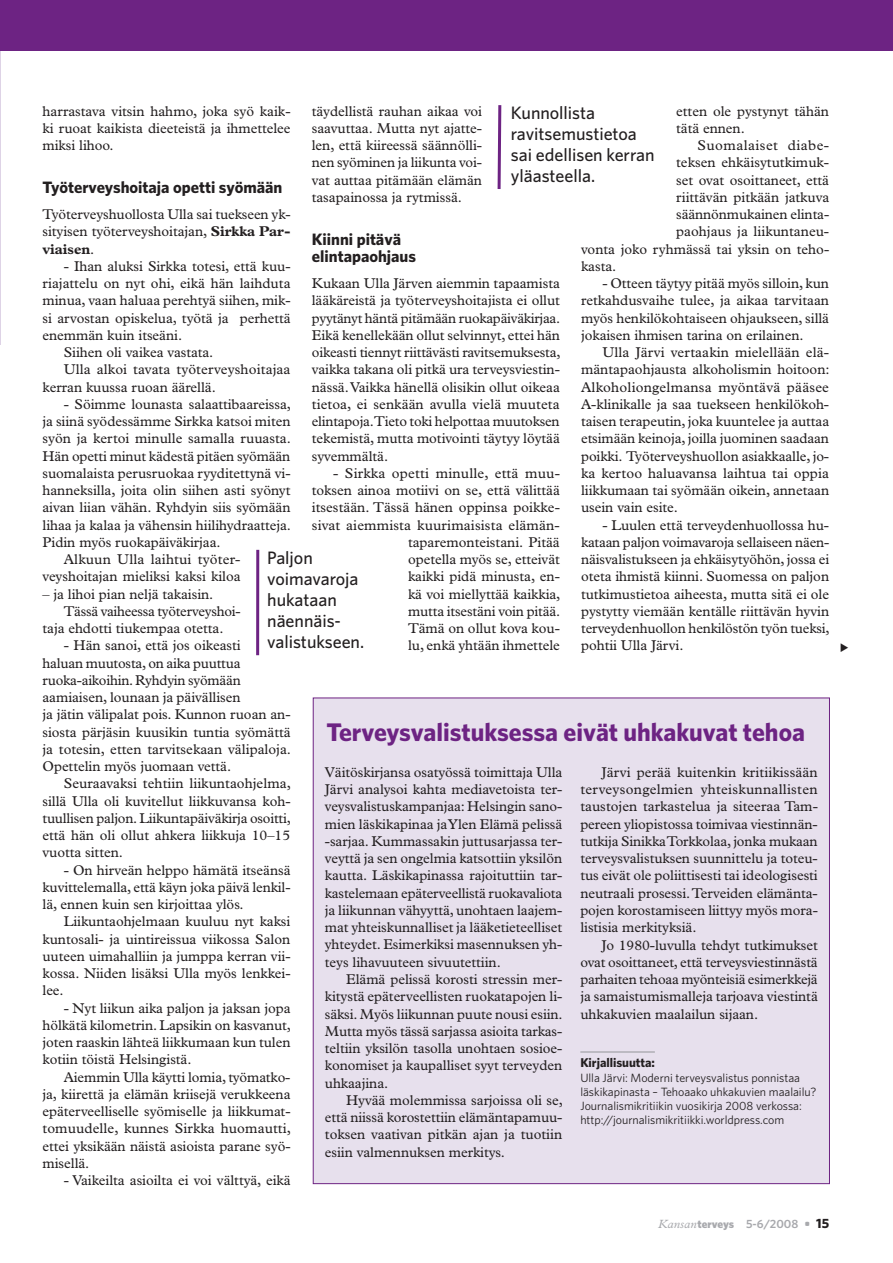
<style>
.page{position:relative;width:893px;height:1263px;background:#fff}
.page>*{position:absolute;margin:0;border:0;box-sizing:border-box;transform-origin:0 0}
.t1{font:700 25.5px "Whitney";color:#6d2383}
.t2{font:500 18px/21px "Whitney";letter-spacing:-.005em;color:#231f20}
.t3{font:700 16.5px/17.2px "Whitney";color:#231f20}
.t4{font:14.25px/17.2px "Plantin";letter-spacing:-.005em;color:#231f20;text-align:justify}
.t5{font:14.25px "Plantin";letter-spacing:.035em;color:#231f20}
.t6{font:700 12.75px "Whitney";letter-spacing:-.005em;color:#231f20}
.t7{font:12px/14.2px "Whitney";letter-spacing:-.005em;color:#231f20}
.t8{font:600 12px "Whitney";color:#a8a9ad}
.s1{font-weight:700}
.s2{font-family:"Plantin";font-weight:400;font-style:italic}
.s3{font-weight:900;font-size:11.25px}
.s4{font-weight:700;font-size:13.5px;color:#231f20}
</style>
<div class="page">
<hr style="left:0;top:51px;width:1px;height:294px;background:#ded3e6">
<div style="left:313px;top:698px;width:517px;height:486px;background:#e7e0ed;border:1px solid #6d2383"></div>
<div style="left:0;top:0;width:893px;height:51px;background:#6d2383"></div>
<svg style="left:497px;top:105px;width:5px;height:84px"></svg>
<hr style="left:256px;top:550px;width:3px;height:105px;background:#6d2383">
<hr style="left:580px;top:1051px;width:75px;height:1px;background:#939598">
<p class="t4" style="left:43px;top:102px;width:250px">harrastava vitsin hahmo, joka syö kaik&shy;ki ruoat kaikista dieeteistä ja ihmettelee miksi lihoo.</p>
<p class="t3" style="left:43px;top:178px;width:241px">Työterveyshoitaja opetti syömään</p>
<p class="t4" style="left:43px;top:206px;width:250px">Työterveyshuollosta Ulla sai tuekseen yk&shy;sityisen työterveyshoitajan, <span class="s1">Sirkka Par&shy;viaisen</span>.</p>
<p class="t4" style="left:64px;top:257px;width:228px">- Ihan aluksi Sirkka totesi, että kuu-</p>
<p class="t4" style="left:43px;top:275px;width:249px">riajattelu on nyt ohi, eikä hän laihduta</p>
<p class="t4" style="left:43px;top:292px;width:249px">minua, vaan haluaa perehtyä siihen, mik-</p>
<p class="t4" style="left:43px;top:309px;width:250px">si arvostan opiskelua, työtä ja perhettä</p>
<p class="t4" style="left:43px;top:326px;width:141px">enemmän kuin itseäni.</p>
<p class="t4" style="left:64px;top:344px;width:151px">Siihen oli vaikea vastata.</p>
<p class="t4" style="left:64px;top:361px;width:228px">Ulla alkoi tavata työterveyshoitajaa</p>
<p class="t4" style="left:43px;top:378px;width:175px">kerran kuussa ruoan äärellä.</p>
<p class="t4" style="left:64px;top:395px;width:229px">- Söimme lounasta salaattibaareissa,</p>
<p class="t4" style="left:43px;top:413px;width:250px">ja siinä syödessämme Sirkka katsoi miten</p>
<p class="t4" style="left:43px;top:430px;width:250px">syön ja kertoi minulle samalla ruuasta.</p>
<p class="t4" style="left:43px;top:447px;width:249px">Hän opetti minut kädestä pitäen syömään</p>
<p class="t4" style="left:43px;top:464px;width:250px">suomalaista perusruokaa ryyditettynä vi-</p>
<p class="t4" style="left:43px;top:482px;width:249px">hanneksilla, joita olin siihen asti syönyt</p>
<p class="t4" style="left:43px;top:499px;width:250px">aivan liian vähän. Ryhdyin siis syömään</p>
<p class="t4" style="left:43px;top:516px;width:250px">lihaa ja kalaa ja vähensin hiilihydraatteja.</p>
<p class="t4" style="left:43px;top:533px;width:180px">Pidin myös ruokapäiväkirjaa.</p>
<p class="t4" style="left:64px;top:551px;width:178px">Alkuun Ulla laihtui työter-</p>
<p class="t4" style="left:43px;top:568px;width:200px">veyshoitajan mieliksi kaksi kiloa</p>
<p class="t4" style="left:43px;top:585px;width:172px">– ja lihoi pian neljä takaisin.</p>
<p class="t4" style="left:64px;top:602px;width:178px">Tässä vaiheessa työterveyshoi-</p>
<p class="t4" style="left:43px;top:620px;width:182px">taja ehdotti tiukempaa otetta.</p>
<p class="t4" style="left:43px;top:637px;width:250px;text-align:left;text-indent:21px">- Hän sanoi, että jos oikeasti<br>haluan muutosta, on aika puuttua ruoka-aikoihin. Ryhdyin syömään aamiaisen, lounaan ja päivällisen<br>ja jätin välipalat pois. Kunnon ruoan an&shy;siosta pärjäsin kuusikin tuntia syömättä ja totesin, etten tarvitsekaan välipaloja.<br>Opettelin myös juomaan vettä.</p>
<p class="t4" style="left:43px;top:775px;width:250px;text-indent:21px">Seuraavaksi tehtiin liikuntaohjelma, sillä Ulla oli kuvitellut liikkuvansa koh&shy;tuullisen paljon. Liikuntapäiväkirja osoitti, että hän oli ollut ahkera liikkuja 10–15 vuotta sitten.</p>
<p class="t4" style="left:43px;top:861px;width:250px;text-indent:21px">- On hirveän helppo hämätä itseänsä kuvittelemalla, että käyn joka päivä lenkil&shy;lä, ennen kuin sen kirjoittaa ylös.</p>
<p class="t4" style="left:43px;top:913px;width:250px;text-indent:21px">Liikuntaohjelmaan kuuluu nyt kaksi kuntosali- ja uintireissua viikossa Salon uuteen uimahalliin ja jumppa kerran vii&shy;kossa. Niiden lisäksi Ulla myös lenkkei&shy;lee.</p>
<p class="t4" style="left:43px;top:999px;width:250px;text-indent:21px">- Nyt liikun aika paljon ja jaksan jopa hölkätä kilometrin. Lapsikin on kasvanut, joten raaskin lähteä liikkumaan kun tulen kotiin töistä Helsingistä.</p>
<p class="t4" style="left:43px;top:1068px;width:250px;text-indent:21px">Aiemmin Ulla käytti lomia, työmatko&shy;ja, kiirettä ja elämän kriisejä verukkeena epäterveelliselle syömiselle ja liikkumat&shy;tomuudelle, kunnes Sirkka huomautti, ettei yksikään näistä asioista parane syö&shy;misellä.</p>
<p class="t4" style="left:64px;top:1172px;width:228px">- Vaikeilta asioilta ei voi välttyä, eikä</p>
<p class="t4" style="left:676px;top:102px;width:154px">etten ole pystynyt tähän tätä ennen.</p>
<p class="t5" style="left:697px;top:137px;width:133px">Suomalaiset diabe-</p>
<p class="t4" style="left:676px;top:154px;width:154px">teksen ehkäisytutkimuk-</p>
<p class="t4" style="left:676px;top:171px;width:154px">set ovat osoittaneet, että</p>
<p class="t4" style="left:676px;top:188px;width:154px">riittävän pitkään jatkuva</p>
<p class="t4" style="left:676px;top:206px;width:155px">säännönmukainen elinta-</p>
<p class="t4" style="left:676px;top:223px;width:155px">paohjaus ja liikuntaneu-</p>
<p class="t4" style="left:581px;top:240px;width:250px">vonta joko ryhmässä tai yksin on teho-</p>
<p class="t4" style="left:581px;top:257px;width:37px">kasta.</p>
<p class="t4" style="left:581px;top:275px;width:250px;text-indent:21px">- Otteen täytyy pitää myös silloin, kun retkahdusvaihe tulee, ja aikaa tarvitaan myös henkilökohtaiseen ohjaukseen, sillä jokaisen ihmisen tarina on erilainen.</p>
<p class="t4" style="left:581px;top:344px;width:250px;text-indent:21px">Ulla Järvi vertaakin mielellään elä&shy;mäntapaohjausta alkoholismin hoitoon:<br>Alkoholiongelmansa myöntävä pääsee A-klinikalle ja saa tuekseen henkilökoh&shy;taisen terapeutin, joka kuuntelee ja auttaa etsimään keinoja, joilla juominen saadaan poikki. Työterveyshuollon asiakkaalle, jo&shy;ka kertoo haluavansa laihtua tai oppia liikkumaan tai syömään oikein, annetaan usein vain esite.</p>
<p class="t4" style="left:581px;top:516px;width:250px;text-indent:21px">- Luulen että terveydenhuollossa hu&shy;kataan paljon voimavaroja sellaiseen näen&shy;näisvalistukseen ja ehkäisytyöhön, jossa ei oteta ihmistä kiinni. Suomessa on paljon tutkimustietoa aiheesta, mutta sitä ei ole pystytty viemään kentälle riittävän hyvin terveydenhuollon henkilöstön työn tueksi, pohtii Ulla Järvi.</p>
<p class="t4" style="left:312px;top:102px;width:172px">täydellistä rauhan aikaa voi saavuttaa. Mutta nyt ajatte&shy;len, että kiireessä säännölli&shy;nen syöminen ja liikunta voi&shy;vat auttaa pitämään elämän tasapainossa ja rytmissä.</p>
<p class="t3" style="left:312px;top:230px;width:106px">Kiinni pitävä elintapaohjaus</p>
<p class="t4" style="left:312px;top:275px;width:250px">Kukaan Ulla Järven aiemmin tapaamista lääkäreistä ja työterveyshoitajista ei ollut pyytänyt häntä pitämään ruokapäiväkirjaa.<br>Eikä kenellekään ollut selvinnyt, ettei hän oikeasti tiennyt riittävästi ravitsemuksesta, vaikka takana oli pitkä ura terveysviestin&shy;nässä. Vaikka hänellä olisikin ollut oikeaa tietoa, ei senkään avulla vielä muuteta elintapoja. Tieto toki helpottaa muutoksen tekemistä, mutta motivointi täytyy löytää syvemmältä.</p>
<p class="t4" style="left:312px;top:464px;width:250px;text-align:right">- Sirkka opetti minulle, että muu&shy;toksen ainoa motiivi on se, että välittää itsestään. Tässä hänen oppinsa poikke&shy;sivat aiemmista kuurimaisista elämän&shy;taparemonteistani. Pitää<br>opetella myös se, etteivät<br>kaikki pidä minusta, en-<br>kä voi miellyttää kaikkia,<br>mutta itsestäni voin pitää.<br>Tämä on ollut kova kou-<br>lu, enkä yhtään ihmettele</p>
<p class="t2" style="left:511px;top:102px;width:145px">Kunnollista ravitsemustietoa sai edellisen kerran yläasteella.</p>
<p class="t2" style="left:267px;top:546px;width:98px">Paljon voimavaroja hukataan näennäis&shy;valistukseen.</p>
<h1 class="t1" style="left:326px;top:717px;width:480px">Terveysvalistuksessa eivät uhkakuvat tehoa</h1>
<p class="t4" style="left:325px;top:764px;width:239px">Väitöskirjansa osatyössä toimittaja Ulla Järvi analysoi kahta mediavetoista ter&shy;veysvalistuskampanjaa: Helsingin sano&shy;mien läskikapinaa ja Ylen Elämä pelissä -sarjaa. Kummassakin juttusarjassa ter&shy;veyttä ja sen ongelmia katsottiin yksilön kautta. Läskikapinassa rajoituttiin tar&shy;kastelemaan epäterveellistä ruokavaliota ja liikunnan vähyyttä, unohtaen laajem&shy;mat yhteiskunnalliset ja lääketieteelliset yhteydet. Esimerkiksi masennuksen yh&shy;teys lihavuuteen sivuutettiin.</p>
<p class="t4" style="left:325px;top:971px;width:239px;text-indent:21px">Elämä pelissä korosti stressin mer&shy;kitystä epäterveellisten ruokatapojen li&shy;säksi. Myös liikunnan puute nousi esiin.<br>Mutta myös tässä sarjassa asioita tarkas&shy;teltiin yksilön tasolla unohtaen sosioe&shy;konomiset ja kaupalliset syyt terveyden uhkaajina.</p>
<p class="t4" style="left:325px;top:1091px;width:239px;text-indent:21px">Hyvää molemmissa sarjoissa oli se, että niissä korostettiin elämäntapamuu&shy;toksen vaativan pitkän ajan ja tuotiin esiin valmennuksen merkitys.</p>
<p class="t4" style="left:580px;top:764px;width:239px;text-indent:21px">Järvi perää kuitenkin kritiikissään terveysongelmien yhteiskunnallisten taustojen tarkastelua ja siteeraa Tam&shy;pereen yliopistossa toimivaa viestinnän&shy;tutkija Sinikka Torkkolaa, jonka mukaan terveysvalistuksen suunnittelu ja toteu&shy;tus eivät ole poliittisesti tai ideologisesti neutraali prosessi. Terveiden elämänta&shy;pojen korostamiseen liittyy myös mora&shy;listisia merkityksiä.</p>
<p class="t4" style="left:580px;top:936px;width:239px;text-indent:21px">Jo 1980-luvulla tehdyt tutkimukset ovat osoittaneet, että terveysviestinnästä parhaiten tehoaa myönteisiä esimerkkejä ja samaistumismalleja tarjoava viestintä uhkakuvien maalailun sijaan.</p>
<p class="t6" style="left:580px;top:1055px;width:76px">Kirjallisuutta:</p>
<p class="t7" style="left:580px;top:1070px;width:237px">Ulla Järvi: Moderni terveysvalistus ponnistaa läskikapinasta – Tehoaako uhkakuvien maalailu?<br>Journalismikritiikin vuosikirja 2008 verkossa: http://journalismikritiikki.worldpress.com</p>
<p class="t8" style="left:658px;top:1216px;width:172px"><span class="s2">Kansan</span><span class="s3">terveys</span> 5-6/2008 <span class="s1">•</span> <span class="s4">15</span></p>
</div>
